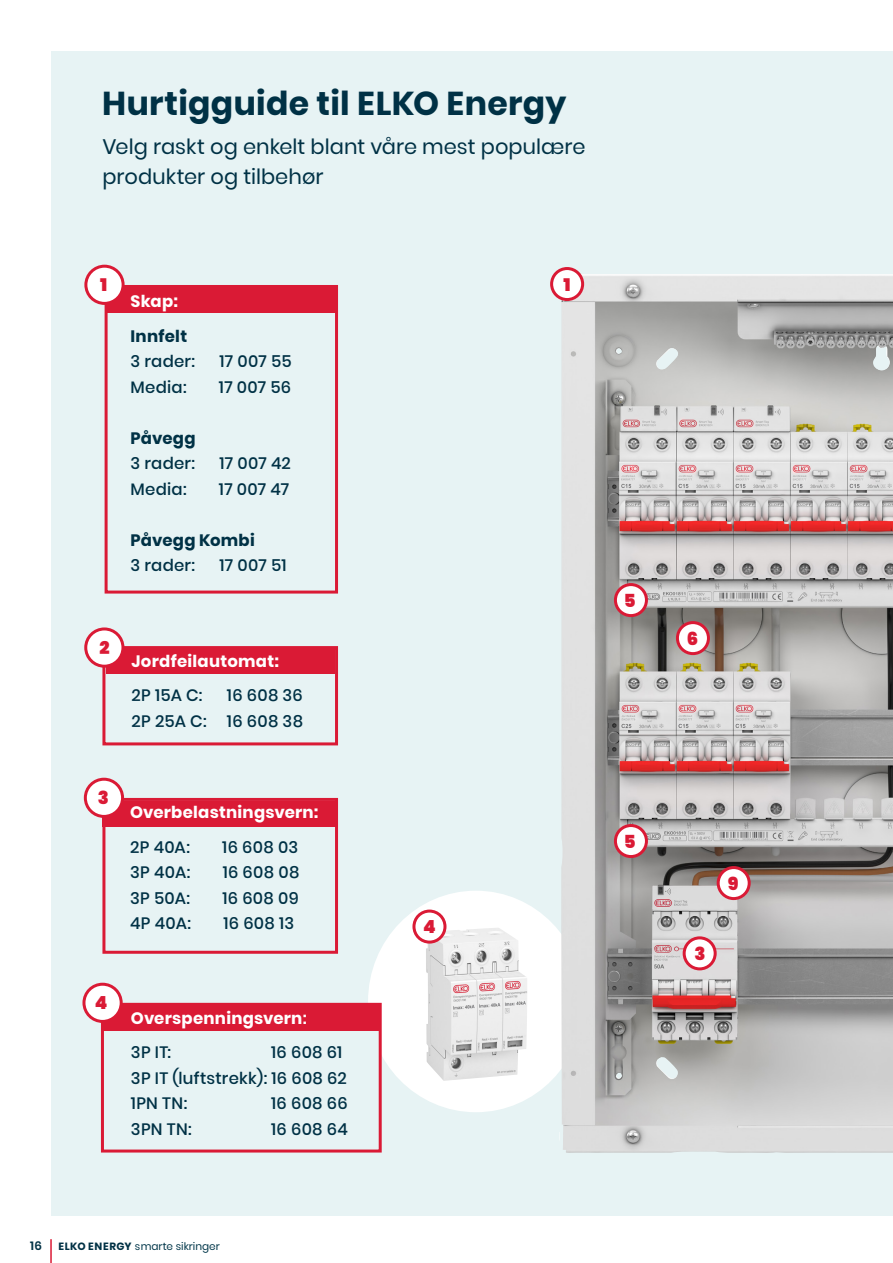
<style>
.page{position:relative;width:893px;height:1263px;background:#fff}
.page>*{position:absolute;margin:0;border:0;box-sizing:border-box;transform-origin:0 0}
.t1{font:700 33px "Poppins";letter-spacing:.01em;color:#003145}
.t2{font:21px/30px "Poppins";color:#003145}
.t3{font:900 18px "Poppins";color:#da1a35}
.t4{font:500 16.5px/25.5px "Poppins";letter-spacing:.02em;color:#003145;text-align:right}
.t5{font:700 16.5px/34.5px "Poppins";letter-spacing:.015em;color:#fff}
.t6{font:700 16.5px "Poppins";letter-spacing:.015em;color:#003145}
.t7{font:600 12px "Poppins";color:#003145}
.t8{font:10.5px "Poppins";color:#02374a}
.s1{font-weight:600}
.s2{font-weight:500;color:#003145}
.s3{font-weight:700;color:#003145}
</style>
<div class="page">
<hr style="left:50px;top:1239px;width:2px;height:24px;background:#da1a35">
<div style="left:51px;top:51px;width:842px;height:1165px;background:#e7f3f4"></div>
<div style="left:102px;top:646px;width:236px;height:99px;border:3px solid #da1a35"></div>
<div style="left:368px;top:891px;width:216px;height:221px;background:#fff;border-radius:50%"></div>
<div style="left:102px;top:798px;width:236px;height:156px;border:3px solid #da1a35"></div>
<div style="left:102px;top:801px;width:236px;height:25px;background:#da1a35"></div>
<img style="left:559px;top:274px;width:334px;height:879px">
<div style="left:106px;top:648px;width:229px;height:25px;background:#da1a35"></div>
<img style="left:426px;top:928px;width:101px;height:153px">
<div style="left:101px;top:1003px;width:281px;height:149px;background:#e7f3f4;border:3px solid #da1a35"></div>
<div style="left:103px;top:1005px;width:275px;height:25px;background:#da1a35"></div>
<div style="left:106px;top:288px;width:230px;height:25px;background:#da1a35"></div>
<div style="left:105px;top:285px;width:233px;height:308px;border:3px solid #da1a35"></div>
<div style="left:86px;top:266px;width:37px;height:37px;background:#fff;border-radius:50%"></div>
<div style="left:84px;top:265px;width:41px;height:40px;border:3px solid #da1a35;border-radius:50%"></div>
<div style="left:552px;top:268px;width:31px;height:32px;background:#fff;border-radius:50%"></div>
<div style="left:550px;top:267px;width:34px;height:34px;border:3px solid #da1a35;border-radius:50%"></div>
<div style="left:414px;top:911px;width:31px;height:31px;background:#fff;border-radius:50%"></div>
<div style="left:412px;top:909px;width:34px;height:34px;border:3px solid #da1a35;border-radius:50%"></div>
<div style="left:718px;top:867px;width:31px;height:31px;background:#fff;border-radius:50%"></div>
<div style="left:717px;top:866px;width:34px;height:34px;border:3px solid #da1a35;border-radius:50%"></div>
<div style="left:615px;top:585px;width:31px;height:31px;background:#fff;border-radius:50%"></div>
<div style="left:614px;top:583px;width:34px;height:34px;border:3px solid #da1a35;border-radius:50%"></div>
<div style="left:615px;top:825px;width:31px;height:31px;background:#fff;border-radius:50%"></div>
<div style="left:614px;top:824px;width:34px;height:34px;border:3px solid #da1a35;border-radius:50%"></div>
<div style="left:684px;top:938px;width:31px;height:31px;background:#fff;border-radius:50%"></div>
<div style="left:683px;top:936px;width:34px;height:34px;border:3px solid #da1a35;border-radius:50%"></div>
<div style="left:677px;top:623px;width:31px;height:31px;background:#fff;border-radius:50%"></div>
<div style="left:676px;top:621px;width:34px;height:34px;border:3px solid #da1a35;border-radius:50%"></div>
<div style="left:86px;top:629px;width:37px;height:37px;background:#fff;border-radius:50%"></div>
<div style="left:84px;top:627px;width:40px;height:41px;border:3px solid #da1a35;border-radius:50%"></div>
<div style="left:84px;top:984px;width:37px;height:37px;background:#fff;border-radius:50%"></div>
<div style="left:82px;top:983px;width:41px;height:40px;border:3px solid #da1a35;border-radius:50%"></div>
<div style="left:85px;top:779px;width:38px;height:37px;background:#fff;border-radius:50%"></div>
<div style="left:84px;top:778px;width:40px;height:40px;border:3px solid #da1a35;border-radius:50%"></div>
<h1 class="t1" style="left:102px;top:84px;width:466px">Hurtigguide til ELKO Energy</h1>
<p class="t2" style="left:102px;top:132px;width:484px">Velg raskt og enkelt blant våre mest populære produkter og tilbehør</p>
<p class="t3" style="left:100px;top:274px;width:9px">1</p>
<p class="t3" style="left:563px;top:274px;width:9px">1</p>
<p class="t5" style="left:130px;top:284px;width:49px">Skap:</p>
<p class="t6" style="left:130px;top:326px;width:58px">Innfelt</p>
<p class="t4" style="left:130px;top:349px;width:66px">3 rader:</p>
<p class="t4" style="left:220px;top:349px;width:74px">17 007 55</p>
<p class="t4" style="left:130px;top:374px;width:58px">Media:</p>
<p class="t4" style="left:219px;top:374px;width:74px">17 007 56</p>
<p class="t6" style="left:130px;top:428px;width:67px">Påvegg</p>
<p class="t4" style="left:130px;top:451px;width:66px">3 rader:</p>
<p class="t4" style="left:220px;top:451px;width:73px">17 007 42</p>
<p class="t4" style="left:130px;top:476px;width:58px">Media:</p>
<p class="t4" style="left:219px;top:476px;width:72px">17 007 47</p>
<p class="t6" style="left:130px;top:530px;width:126px">Påvegg Kombi</p>
<p class="t4" style="left:130px;top:552px;width:66px">3 rader:</p>
<p class="t4" style="left:220px;top:552px;width:69px">17 007 51</p>
<p class="t3" style="left:100px;top:637px;width:12px">2</p>
<p class="t5" style="left:131px;top:644px;width:149px">Jordfeilautomat:</p>
<p class="t4" style="left:131px;top:683px;width:73px">2P 15A C:</p>
<p class="t4" style="left:131px;top:683px;width:173px">16 608 36<br>2P 25A C: 16 608 38</p>
<p class="t3" style="left:98px;top:788px;width:13px">3</p>
<p class="t5" style="left:130px;top:795px;width:190px">Overbelastningsvern:</p>
<p class="t4" style="left:130px;top:834px;width:61px">2P 40A:</p>
<p class="t4" style="left:222px;top:834px;width:78px">16 608 03</p>
<p class="t4" style="left:130px;top:860px;width:62px">3P 40A:</p>
<p class="t4" style="left:223px;top:860px;width:78px">16 608 08</p>
<p class="t4" style="left:130px;top:885px;width:61px">3P 50A:</p>
<p class="t4" style="left:222px;top:885px;width:78px">16 608 09</p>
<p class="t4" style="left:130px;top:911px;width:62px">4P 40A:</p>
<p class="t4" style="left:223px;top:911px;width:72px">16 608 13</p>
<p class="t3" style="left:95px;top:992px;width:14px">4</p>
<p class="t5" style="left:131px;top:1001px;width:177px">Overspenningsvern<span class="s1">:<br></span><span class="s2">3P IT:</span></p>
<p class="t4" style="left:131px;top:1040px;width:217px;text-align:left;text-indent:140px">16 608 61<br>3P IT (luftstrekk): 16 608 62<br>1PN TN:</p>
<p class="t4" style="left:271px;top:1091px;width:78px">16 608 66</p>
<p class="t4" style="left:131px;top:1116px;width:62px">3PN TN:</p>
<p class="t4" style="left:271px;top:1116px;width:78px">16 608 64</p>
<p class="t3" style="left:423px;top:916px;width:14px">4</p>
<p class="t3" style="left:624px;top:590px;width:13px">5</p>
<p class="t3" style="left:624px;top:831px;width:13px">5</p>
<p class="t7" style="left:30px;top:1239px;width:13px">16</p>
<p class="t8" style="left:58px;top:1240px;width:163px"><span class="s3">ELKO ENERGY</span> smarte sikringer</p>
<p class="t3" style="left:687px;top:628px;width:13px">6</p>
<p class="t3" style="left:694px;top:943px;width:13px">3</p>
<p class="t3" style="left:728px;top:873px;width:12px">9</p>
</div>
